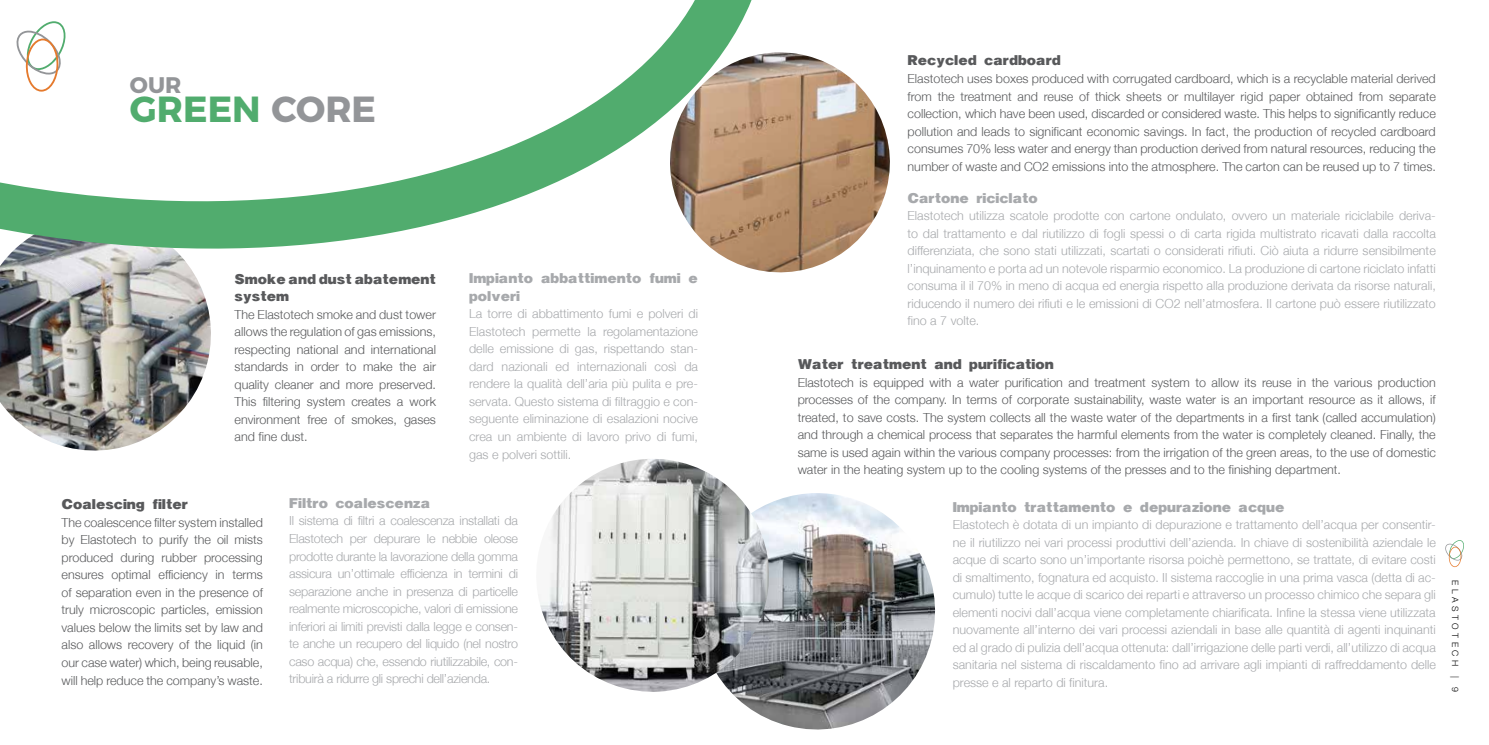
<style>
.page{position:relative;width:1489px;height:745px;background:#fff}
.page>*{position:absolute;margin:0;border:0;box-sizing:border-box;transform-origin:0 0}
.t1{font:700 36.25px "Montserrat";color:#51ac6e}
.t2{font:700 22.5px "Montserrat";color:#939598}
.t3{font:15px/17.5px "Helvetica Black cyr Bold";color:#a7a9ac}
.t4{font:15px/17.5px "Helvetica Black cyr Bold";color:#58595b}
.t5{font:300 12.5px/17.5px "Helvetica Neue";color:#a7a9ac;text-align:justify}
.t6{font:300 12.5px/17.5px "Helvetica Neue";color:#58595b;text-align:justify}
.t7{font:300 8.75px "Helvetica Neue LT Std";letter-spacing:.4em;color:#000}
.s1{color:#939598}
</style>
<div class="page">
<svg style="left:1445px;top:540px;width:19px;height:26px"></svg>
<img style="left:0;top:261px;width:211px;height:190px">
<img style="left:732px;top:52px;width:158px;height:221px">
<img style="left:731px;top:493px;width:205px;height:237px">
<svg style="left:0;top:0;width:778px;height:261px"></svg>
<img style="left:539px;top:459px;width:231px;height:233px">
<h2 class="t2" style="left:130px;top:67px;width:53px">OUR</h2>
<h1 class="t1" style="left:130px;top:79px;width:247px">GREEN <span class="s1">CORE</span></h1>
<p class="t4" style="left:234px;top:270px;width:203px">Smoke and dust abatement system</p>
<p class="t6" style="left:234px;top:305px;width:203px">The Elastotech smoke and dust tower allows the regulation of gas emissions, respecting national and international standards in order to make the air quality cleaner and more preserved.<br>This filtering system creates a work environment free of smokes, gases and fine dust.</p>
<p class="t3" style="left:469px;top:269px;width:230px">Impianto abbattimento fumi e polveri</p>
<p class="t5" style="left:469px;top:304px;width:230px">La torre di abbattimento fumi e polveri di Elastotech permette la regolamentazione delle emissione di gas, rispettando stan&shy;dard nazionali ed internazionali così da rendere la qualità dell’aria più pulita e pre&shy;servata. Questo sistema di filtraggio e con&shy;seguente eliminazione di esalazioni nocive crea un ambiente di lavoro privo di fumi, gas e polveri sottili.</p>
<p class="t4" style="left:62px;top:495px;width:128px">Coalescing filter</p>
<p class="t6" style="left:62px;top:513px;width:203px">The coalescence filter system installed by Elastotech to purify the oil mists produced during rubber processing ensures optimal efficiency in terms of separation even in the presence of truly microscopic particles, emission values below the limits set by law and also allows recovery of the liquid (in our case water) which, being reusable, will help reduce the company’s waste.</p>
<p class="t3" style="left:289px;top:494px;width:143px">Filtro coalescenza</p>
<p class="t5" style="left:289px;top:511px;width:230px">Il sistema di filtri a coalescenza installati da Elastotech per depurare le nebbie oleose prodotte durante la lavorazione della gomma assicura un’ottimale efficienza in termini di separazione anche in presenza di particelle realmente microscopiche, valori di emissione inferiori ai limiti previsti dalla legge e consen&shy;te anche un recupero del liquido (nel nostro caso acqua) che, essendo riutilizzabile, con&shy;tribuirà a ridurre gli sprechi dell’azienda.</p>
<p class="t4" style="left:907px;top:52px;width:155px">Recycled cardboard</p>
<p class="t6" style="left:907px;top:69px;width:529px">Elastotech uses boxes produced with corrugated cardboard, which is a recyclable material derived from the treatment and reuse of thick sheets or multilayer rigid paper obtained from separate collection, which have been used, discarded or considered waste. This helps to significantly reduce pollution and leads to significant economic savings. In fact, the production of recycled cardboard consumes 70% less water and energy than production derived from natural resources, reducing the number of waste and CO2 emissions into the atmosphere. The carton can be reused up to 7 times.</p>
<p class="t3" style="left:907px;top:189px;width:132px">Cartone riciclato</p>
<p class="t5" style="left:907px;top:207px;width:529px">Elastotech utilizza scatole prodotte con cartone ondulato, ovvero un materiale riciclabile deriva&shy;to dal trattamento e dal riutilizzo di fogli spessi o di carta rigida multistrato ricavati dalla raccolta differenziata, che sono stati utilizzati, scartati o considerati rifiuti. Ciò aiuta a ridurre sensibilmente l’inquinamento e porta ad un notevole risparmio economico. La produzione di cartone riciclato infatti consuma il il 70% in meno di acqua ed energia rispetto alla produzione derivata da risorse naturali, riducendo il numero dei rifiuti e le emissioni di CO2 nell’atmosfera. Il cartone può essere riutilizzato fino a 7 volte.</p>
<p class="t4" style="left:797px;top:355px;width:257px">Water treatment and purification</p>
<p class="t6" style="left:797px;top:373px;width:639px">Elastotech is equipped with a water purification and treatment system to allow its reuse in the various production processes of the company. In terms of corporate sustainability, waste water is an important resource as it allows, if treated, to save costs. The system collects all the waste water of the departments in a first tank (called accumulation) and through a chemical process that separates the harmful elements from the water is completely cleaned. Finally, the same is used again within the various company processes: from the irrigation of the green areas, to the use of domestic water in the heating system up to the cooling systems of the presses and to the finishing department.</p>
<p class="t3" style="left:952px;top:498px;width:333px">Impianto trattamento e depurazione acque</p>
<p class="t5" style="left:952px;top:515px;width:484px">Elastotech è dotata di un impianto di depurazione e trattamento dell’acqua per consentir&shy;ne il riutilizzo nei vari processi produttivi dell’azienda. In chiave di sostenibilità aziendale le acque di scarto sono un’importante risorsa poichè permettono, se trattate, di evitare costi di smaltimento, fognatura ed acquisto. Il sistema raccoglie in una prima vasca (detta di ac&shy;cumulo) tutte le acque di scarico dei reparti e attraverso un processo chimico che separa gli elementi nocivi dall’acqua viene completamente chiarificata. Infine la stessa viene utilizzata nuovamente all’interno dei vari processi aziendali in base alle quantità di agenti inquinanti ed al grado di pulizia dell’acqua ottenuta: dall’irrigazione delle parti verdi, all’utilizzo di acqua sanitaria nel sistema di riscaldamento fino ad arrivare agli impianti di raffreddamento delle presse e al reparto di finitura.</p>
<p class="t7" style="left:1460px;top:579px;width:113px;rotate:90deg">ELASTOTECH | 9</p>
</div>
